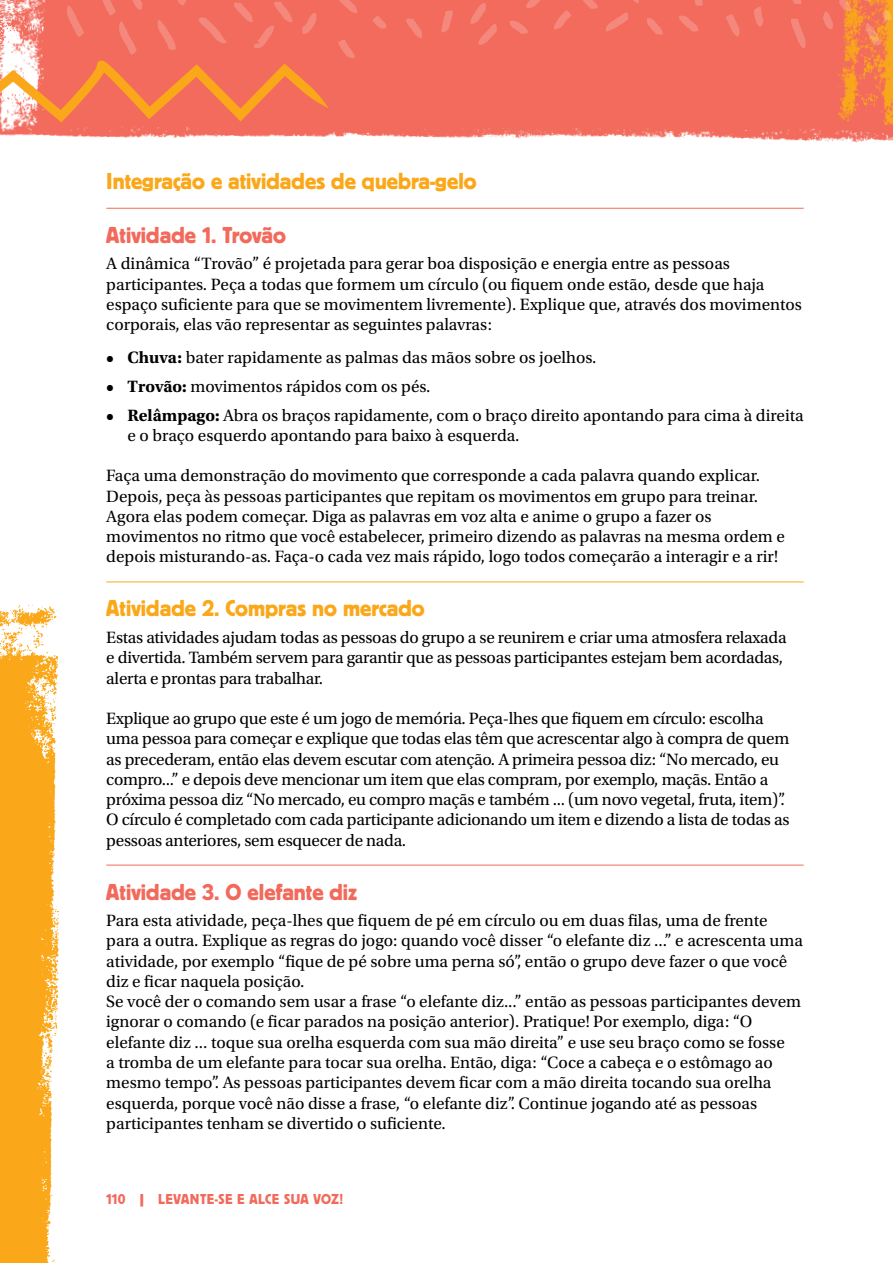
<style>
.page{position:relative;width:893px;height:1263px;background:#fff}
.page>*{position:absolute;margin:0;border:0;box-sizing:border-box;transform-origin:0 0}
.t1{font:24px "Platz";color:#faa81a}
.t2{font:24px "Platz";color:#f26a5c}
.t3{font:17.25px/20.2px "Utopia Std";color:#000}
.t4{font:15px "Platz";letter-spacing:.03em;color:#f26a5c}
.s1{font-weight:700}
</style>
<div class="page">
<img style="left:0;top:0;width:819px;height:141px">
<img style="left:819px;top:0;width:74px;height:143px">
<img style="left:0;top:604px;width:59px;height:659px">
<svg style="left:859px;top:0;width:13px;height:1px"></svg>
<svg style="left:839px;top:0;width:12px;height:11px"></svg>
<svg style="left:866px;top:10px;width:26px;height:35px"></svg>
<svg style="left:787px;top:0;width:15px;height:4px"></svg>
<svg style="left:822px;top:11px;width:11px;height:18px"></svg>
<svg style="left:754px;top:7px;width:9px;height:21px"></svg>
<svg style="left:791px;top:18px;width:14px;height:31px"></svg>
<svg style="left:726px;top:14px;width:14px;height:23px"></svg>
<svg style="left:686px;top:0;width:17px;height:6px"></svg>
<svg style="left:679px;top:16px;width:19px;height:16px"></svg>
<svg style="left:626px;top:0;width:14px;height:3px"></svg>
<svg style="left:646px;top:18px;width:17px;height:17px"></svg>
<svg style="left:606px;top:12px;width:22px;height:20px"></svg>
<svg style="left:581px;top:0;width:17px;height:9px"></svg>
<svg style="left:554px;top:10px;width:17px;height:20px"></svg>
<svg style="left:526px;top:0;width:20px;height:8px"></svg>
<svg style="left:509px;top:21px;width:19px;height:13px"></svg>
<svg style="left:470px;top:3px;width:27px;height:42px"></svg>
<svg style="left:441px;top:10px;width:12px;height:23px"></svg>
<svg style="left:337px;top:0;width:21px;height:14px"></svg>
<svg style="left:338px;top:39px;width:17px;height:19px"></svg>
<svg style="left:372px;top:16px;width:14px;height:13px"></svg>
<svg style="left:406px;top:19px;width:16px;height:19px"></svg>
<svg style="left:0;top:0;width:329px;height:122px;background:#f37d63"></svg>
<hr style="left:106px;top:208px;width:698px;height:1px;background:#f26a5c">
<hr style="left:106px;top:581px;width:698px;height:1px;background:#faa81a">
<hr style="left:106px;top:865px;width:698px;height:1px;background:#f26a5c">
<h1 class="t1" style="left:106px;top:168px;width:372px">Integração e atividades de quebra-gelo</h1>
<h1 class="t2" style="left:106px;top:222px;width:181px">Atividade 1. Trovão</h1>
<p class="t3" style="left:106px;top:254px;width:697px">A dinâmica “Trovão” é projetada para gerar boa disposição e energia entre as pessoas participantes. Peça a todas que formem um círculo (ou fiquem onde estão, desde que haja espaço suficiente para que se movimentem livremente). Explique que, através dos movimentos corporais, elas vão representar as seguintes palavras:</p>
<p class="t3" style="left:106px;top:348px;width:492px"><span class="s1">• Chuva:</span> bater rapidamente as palmas das mãos sobre os joelhos.</p>
<p class="t3" style="left:106px;top:376px;width:326px"><span class="s1">• Trovão:</span> movimentos rápidos com os pés.</p>
<p class="t3" style="left:128px;top:405px;width:678px;text-indent:-21px"><span class="s1">• Relâmpago:</span> Abra os braços rapidamente, com o braço direito apontando para cima à direita e o braço esquerdo apontando para baixo à esquerda.</p>
<p class="t3" style="left:106px;top:466px;width:680px">Faça uma demonstração do movimento que corresponde a cada palavra quando explicar.<br>Depois, peça às pessoas participantes que repitam os movimentos em grupo para treinar.<br>Agora elas podem começar. Diga as palavras em voz alta e anime o grupo a fazer os movimentos no ritmo que você estabelecer, primeiro dizendo as palavras na mesma ordem e depois misturando-as. Faça-o cada vez mais rápido, logo todos começarão a interagir e a rir!</p>
<h1 class="t1" style="left:106px;top:595px;width:320px">Atividade 2. Compras no mercado</h1>
<p class="t3" style="left:106px;top:628px;width:682px">Estas atividades ajudam todas as pessoas do grupo a se reunirem e criar uma atmosfera relaxada e divertida. Também servem para garantir que as pessoas participantes estejam bem acordadas, alerta e prontas para trabalhar.</p>
<p class="t3" style="left:106px;top:709px;width:685px">Explique ao grupo que este é um jogo de memória. Peça-lhes que fiquem em círculo: escolha uma pessoa para começar e explique que todas elas têm que acrescentar algo à compra de quem as precederam, então elas devem escutar com atenção. A primeira pessoa diz: “No mercado, eu compro...” e depois deve mencionar um item que elas compram, por exemplo, maçãs. Então a próxima pessoa diz “No mercado, eu compro maçãs e também ... (um novo vegetal, fruta, item)”.<br>O círculo é completado com cada participante adicionando um item e dizendo a lista de todas as pessoas anteriores, sem esquecer de nada.</p>
<h1 class="t2" style="left:106px;top:878px;width:252px">Atividade 3. O elefante diz</h1>
<p class="t3" style="left:106px;top:911px;width:698px">Para esta atividade, peça-lhes que fiquem de pé em círculo ou em duas filas, uma de frente para a outra. Explique as regras do jogo: quando você disser “o elefante diz ...” e acrescenta uma atividade, por exemplo “fique de pé sobre uma perna só”, então o grupo deve fazer o que você diz e ficar naquela posição.<br>Se você der o comando sem usar a frase “o elefante diz...” então as pessoas participantes devem ignorar o comando (e ficar parados na posição anterior). Pratique! Por exemplo, diga: “O elefante diz ... toque sua orelha esquerda com sua mão direita” e use seu braço como se fosse<br>a tromba de um elefante para tocar sua orelha. Então, diga: “Coce a cabeça e o estômago ao mesmo tempo”. As pessoas participantes devem ficar com a mão direita tocando sua orelha esquerda, porque você não disse a frase, “o elefante diz”. Continue jogando até as pessoas participantes tenham se divertido o suficiente.</p>
<p class="t4" style="left:106px;top:1191px;width:239px">110 | LEVANTE-SE E ALCE SUA VOZ!</p>
</div>
